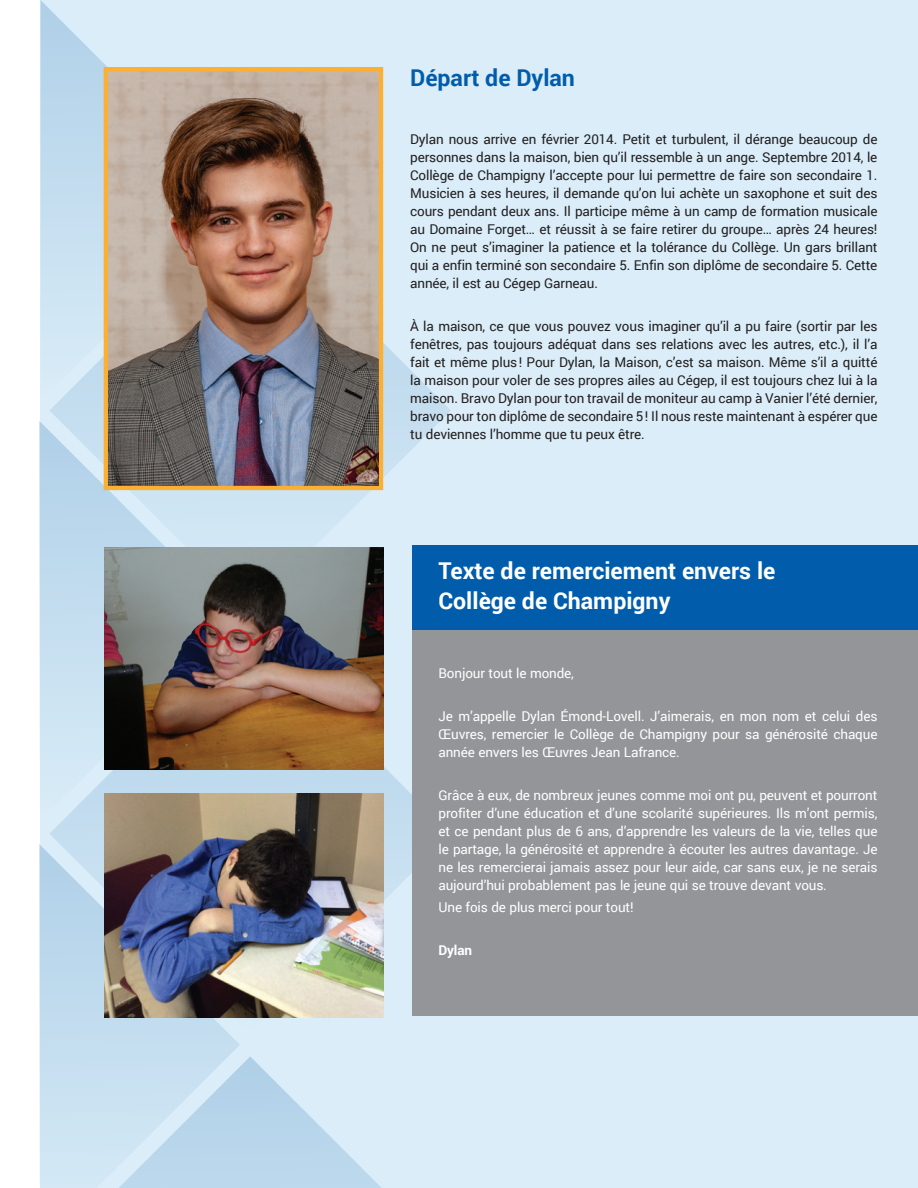
<style>
.page{position:relative;width:918px;height:1188px;background:#fff}
.page>*{position:absolute;margin:0;border:0;box-sizing:border-box;transform-origin:0 0}
.t1{font:700 23.1px/30.5px "Roboto";color:#fff}
.t2{font:700 23.1px "Roboto";color:#015dab}
.t3{font:13.5px/18px "Roboto";letter-spacing:-.01em;color:#231f20;text-align:justify}
.t4{font:13.5px/18px "Roboto";letter-spacing:-.01em;color:#fff;text-align:justify}
.t5{font:700 13.5px "Roboto";letter-spacing:-.01em;color:#fff}
</style>
<div class="page">
<div style="left:40px;top:0;width:878px;height:1188px;background:#daedf8"></div>
<svg style="left:40px;top:0;width:67px;height:308px;fill:#bfdaee"></svg>
<svg style="left:49px;top:210px;width:402px;height:401px"></svg>
<svg style="left:50px;top:633px;width:363px;height:385px"></svg>
<svg style="left:240px;top:1056px;width:141px;height:132px;fill:#bcd8ed"></svg>
<svg style="left:39px;top:421px;width:201px;height:401px;fill:#c7dff0"></svg>
<svg style="left:39px;top:844px;width:201px;height:344px;fill:#c6dff0"></svg>
<img style="left:109px;top:72px;width:269px;height:413px">
<div style="left:104px;top:67px;width:279px;height:423px;border:4px solid #fbb033"></div>
<img style="left:104px;top:547px;width:279px;height:223px">
<img style="left:105px;top:794px;width:278px;height:223px">
<div style="left:413px;top:545px;width:505px;height:471px;background:#939598"></div>
<div style="left:413px;top:545px;width:505px;height:85px;background:#015dab"></div>
<h1 class="t2" style="left:410px;top:62px;width:166px">Départ de Dylan</h1>
<p class="t3" style="left:410px;top:130px;width:469px">Dylan nous arrive en février 2014. Petit et turbulent, il dérange beaucoup de personnes dans la maison, bien qu’il ressemble à un ange. Septembre 2014, le Collège de Champigny l’accepte pour lui permettre de faire son secondaire 1.<br>Musicien à ses heures, il demande qu’on lui achète un saxophone et suit des cours pendant deux ans. Il participe même à un camp de formation musicale au Domaine Forget… et réussit à se faire retirer du groupe… après 24 heures!<br>On ne peut s’imaginer la patience et la tolérance du Collège. Un gars brillant qui a enfin terminé son secondaire 5. Enfin son diplôme de secondaire 5. Cette année, il est au Cégep Garneau.</p>
<p class="t3" style="left:410px;top:317px;width:469px">À la maison, ce que vous pouvez vous imaginer qu’il a pu faire (sortir par les fenêtres, pas toujours adéquat dans ses relations avec les autres, etc.), il l’a fait et même plus! Pour Dylan, la Maison, c’est sa maison. Même s’il a quitté la maison pour voler de ses propres ailes au Cégep, il est toujours chez lui à la maison. Bravo Dylan pour ton travail de moniteur au camp à Vanier l’été dernier, bravo pour ton diplôme de secondaire 5! Il nous reste maintenant à espérer que tu deviennes l’homme que tu peux être.</p>
<h1 class="t1" style="left:438px;top:554px;width:338px">Texte de remerciement envers le<br>Collège de Champigny</h1>
<p class="t4" style="left:438px;top:664px;width:137px">Bonjour tout le monde,</p>
<p class="t4" style="left:438px;top:707px;width:441px">Je m’appelle Dylan Émond-Lovell. J’aimerais, en mon nom et celui des Œuvres, remercier le Collège de Champigny pour sa générosité chaque année envers les Œuvres Jean Lafrance.</p>
<p class="t4" style="left:438px;top:786px;width:441px">Grâce à eux, de nombreux jeunes comme moi ont pu, peuvent et pourront profiter d’une éducation et d’une scolarité supérieures. Ils m’ont permis, et ce pendant plus de 6 ans, d’apprendre les valeurs de la vie, telles que le partage, la générosité et apprendre à écouter les autres davantage. Je ne les remercierai jamais assez pour leur aide, car sans eux, je ne serais aujourd’hui probablement pas le jeune qui se trouve devant vous.</p>
<p class="t4" style="left:438px;top:898px;width:197px">Une fois de plus merci pour tout!</p>
<p class="t5" style="left:438px;top:941px;width:35px">Dylan</p>
</div>
